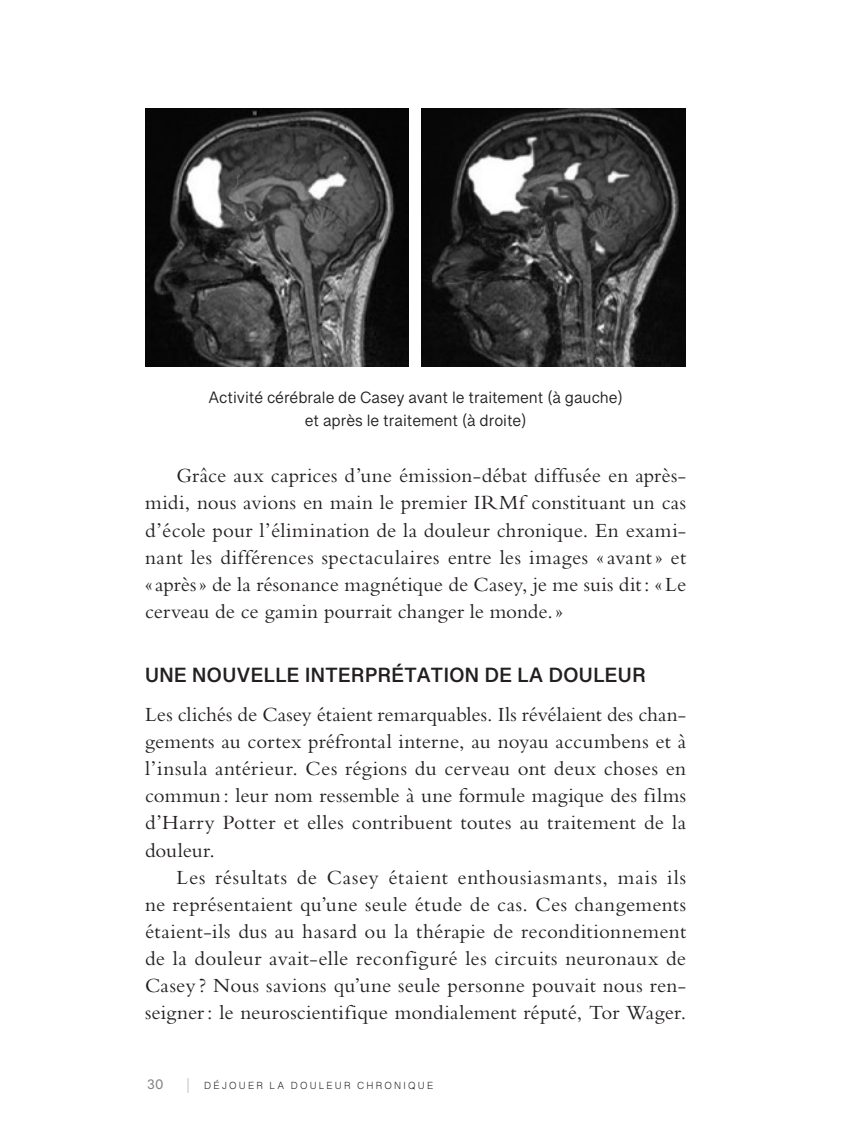
<style>
.page{position:relative;width:867px;height:1134px;background:#fff}
.page>*{position:absolute;margin:0;border:0;box-sizing:border-box;transform-origin:0 0}
.t1{font:21px/27.1px "Bembo Std";letter-spacing:.005em;color:#231f20;text-align:justify}
.t2{font:700 21px "Grantha Sangam MN";letter-spacing:.02em;color:#231f20}
.t3{font:16.62px/22.8px "Grantha Sangam MN";color:#231f20;text-align:center}
.t4{font:500 14px "Grantha Sangam MN";color:#808285}
.t5{font:300 10.5px "Grantha Sangam MN";letter-spacing:.21em;color:#231f20}
.s1{font-family:"Bembo Std";font-weight:400;font-size:16.8px;color:#bcbdc0}
</style>
<div class="page">
<img style="left:145px;top:109px;width:263px;height:257px">
<img style="left:421px;top:109px;width:264px;height:257px">
<p class="t3" style="left:208px;top:386px;width:415px">Activité cérébrale de Casey avant le traitement (à gauche) et après le traitement (à droite)</p>
<p class="t1" style="left:145px;top:462px;width:542px;text-indent:32px">Grâce aux caprices d’une émission-débat diffusée en après&shy;midi, nous avions en main le premier IRMf constituant un cas d’école pour l’élimination de la douleur chronique. En exami&shy;nant les différences spectaculaires entre les images «avant» et «après» de la résonance magnétique de Casey, je me suis dit: «Le cerveau de ce gamin pourrait changer le monde.»</p>
<p class="t2" style="left:145px;top:662px;width:502px">UNE NOUVELLE INTERPRÉTATION DE LA DOULEUR</p>
<p class="t1" style="left:145px;top:700px;width:542px">Les clichés de Casey étaient remarquables. Ils révélaient des chan&shy;gements au cortex préfrontal interne, au noyau accumbens et à l’insula antérieur. Ces régions du cerveau ont deux choses en commun: leur nom ressemble à une formule magique des films d’Harry Potter et elles contribuent toutes au traitement de la douleur.</p>
<p class="t1" style="left:145px;top:863px;width:542px;text-indent:32px">Les résultats de Casey étaient enthousiasmants, mais ils ne représentaient qu’une seule étude de cas. Ces changements étaient-ils dus au hasard ou la thérapie de reconditionnement de la douleur avait-elle reconfiguré les circuits neuronaux de Casey ? Nous savions qu’une seule personne pouvait nous ren&shy;seigner: le neuroscientifique mondialement réputé, Tor Wager.</p>
<p class="t4" style="left:147px;top:1076px;width:18px">30</p>
<p class="t5" style="left:183px;top:1080px;width:252px"><span class="s1">|</span> DÉJOUER LA DOULEUR CHRONIQUE</p>
</div>
